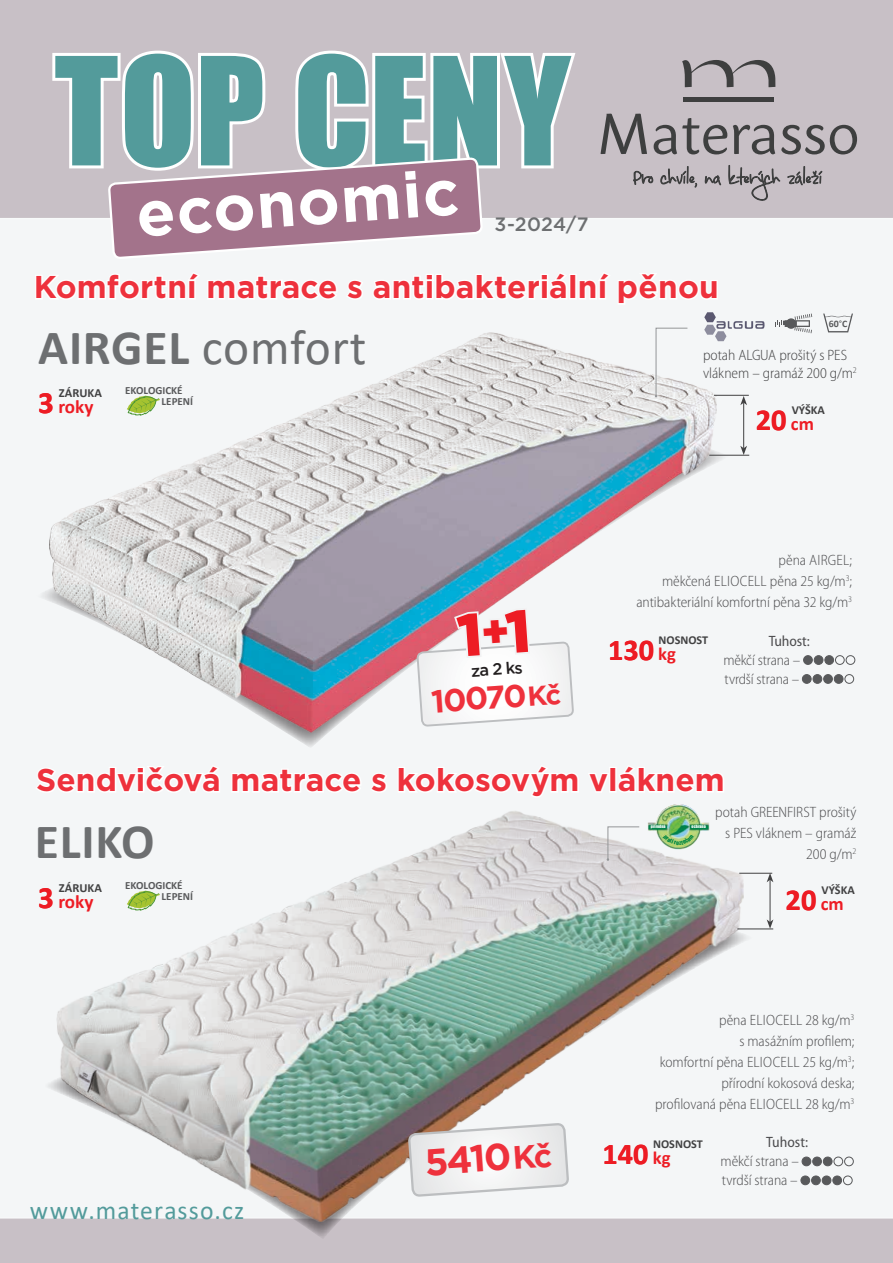
<style>
.page{position:relative;width:893px;height:1263px;background:#f4f6f7}
.page>*{position:absolute;margin:0;border:0;box-sizing:border-box;transform-origin:0 0}
.t1{font:138.45px "Impact";letter-spacing:.005em;color:#539b9b}
.t2{font:700 63.6px "Gotham";color:#fff}
.t3{font:49.5px "Calibri";letter-spacing:.01em;color:#6d6f71}
.t4{font:700 49.5px "Calibri";letter-spacing:.015em;color:#6d6f71}
.t5{font:700 37.65px "Gotham";color:#ee313c}
.t6{font:700 31.95px "Gotham";color:#ee313c}
.t7{font:700 31.5px "Gotham";letter-spacing:.005em;color:#ee313c}
.t8{font:700 30.45px "Calibri";color:#ed1c24}
.t9{font:700 30.3px "Calibri";color:#ed1c24}
.t10{font:25.65px "Calibri";letter-spacing:.05em;color:#539b9b}
.t11{font:500 19.35px "Gotham";color:#6d6f71}
.t12{font:700 19.05px "Calibri";color:#ed1c24}
.t13{font:500 16.5px "Gotham";color:#231f20}
.t14{font:300 semi-condensed 15px/21px "Myriad Pro";letter-spacing:-.005em;color:#4d4d4f;text-align:right}
.t15{font:300 semi-condensed 15px/18px "Myriad Pro";letter-spacing:-.005em;color:#414142}
.t16{font:semi-condensed 15px "Myriad Pro";letter-spacing:-.005em;color:#4d4d4f}
.t17{font:700 12.45px "Calibri";color:#414142}
.t18{font:700 12.15px "Calibri";color:#414142}
.t19{font:700 10.95px/11.6px "Calibri";color:#58595b}
.t20{font:700 9.9px "Calibri";color:#58595b}
.t21{font:4.2px "Impact";color:#fff}
.s1{font-weight:400}
.s2{font-weight:700}
.s3{font-size:31.05px}
.s4{font-size:18.75px}
.s5{font-size:27.45px}
.s6{font-size:18.6px}
.s7{font-size:32.4px}
</style>
<div class="page">
<div style="left:0;top:0;width:893px;height:218px;background:#c8c0c6"></div>
<div style="left:0;top:1218px;width:893px;height:45px;background:#c8c0c6"></div>
<svg style="left:775px;top:314px;width:37px;height:19px"></svg>
<div style="left:786px;top:318px;width:10px;height:11px;background:#58595b;border-radius:50%"></div>
<svg style="left:823px;top:314px;width:30px;height:18px"></svg>
<svg style="left:40px;top:872px;width:716px;height:367px;fill:#c8c0c6"></svg>
<img style="left:53px;top:804px;width:696px;height:422px">
<img style="left:49px;top:333px;width:668px;height:399px">
<svg style="left:37px;top:766px;width:183px;height:27px"></svg>
<svg style="left:232px;top:769px;width:155px;height:24px"></svg>
<svg style="left:589px;top:766px;width:135px;height:26px"></svg>
<svg style="left:36px;top:275px;width:73px;height:24px"></svg>
<svg style="left:482px;top:273px;width:85px;height:26px"></svg>
<div style="left:569px;top:274px;width:8px;height:26px;border:3px solid #fff"></div>
<svg style="left:579px;top:273px;width:139px;height:31px"></svg>
<svg style="left:655px;top:328px;width:33px;height:69px"></svg>
<hr style="left:714px;top:395px;width:35px;height:1px;background:#414142">
<hr style="left:739px;top:873px;width:33px;height:1px;background:#414142">
<hr style="left:709px;top:455px;width:40px;height:1px;background:#414142">
<hr style="left:737px;top:929px;width:36px;height:1px;background:#414142">
<hr style="left:743px;top:403px;width:1px;height:45px;background:#414142">
<svg style="left:740px;top:446px;width:7px;height:9px"></svg>
<svg style="left:740px;top:396px;width:7px;height:9px"></svg>
<hr style="left:770px;top:880px;width:1px;height:42px;background:#414142">
<svg style="left:767px;top:919px;width:6px;height:10px"></svg>
<svg style="left:767px;top:873px;width:6px;height:9px"></svg>
<svg style="left:607px;top:826px;width:33px;height:35px"></svg>
<div style="left:804px;top:656px;width:8px;height:8px;background:#58595b;border-radius:50%"></div>
<div style="left:803px;top:655px;width:10px;height:10px;border:1px solid #58595b;border-radius:50%"></div>
<div style="left:814px;top:656px;width:9px;height:8px;background:#58595b;border-radius:50%"></div>
<div style="left:814px;top:655px;width:9px;height:10px;border:1px solid #58595b;border-radius:50%"></div>
<div style="left:825px;top:656px;width:9px;height:8px;background:#58595b;border-radius:50%"></div>
<div style="left:824px;top:655px;width:10px;height:10px;border:1px solid #58595b;border-radius:50%"></div>
<div style="left:835px;top:655px;width:10px;height:10px;border:1px solid #58595b;border-radius:50%"></div>
<div style="left:846px;top:655px;width:9px;height:10px;border:1px solid #58595b;border-radius:50%"></div>
<div style="left:802px;top:675px;width:9px;height:8px;background:#58595b;border-radius:50%"></div>
<div style="left:802px;top:674px;width:10px;height:10px;border:1px solid #58595b;border-radius:50%"></div>
<div style="left:813px;top:675px;width:9px;height:8px;background:#58595b;border-radius:50%"></div>
<div style="left:812px;top:674px;width:10px;height:10px;border:1px solid #58595b;border-radius:50%"></div>
<div style="left:824px;top:675px;width:8px;height:8px;background:#58595b;border-radius:50%"></div>
<div style="left:823px;top:674px;width:10px;height:10px;border:1px solid #58595b;border-radius:50%"></div>
<div style="left:834px;top:675px;width:9px;height:8px;background:#58595b;border-radius:50%"></div>
<div style="left:834px;top:674px;width:9px;height:10px;border:1px solid #58595b;border-radius:50%"></div>
<div style="left:844px;top:674px;width:10px;height:10px;border:1px solid #58595b;border-radius:50%"></div>
<div style="left:802px;top:1157px;width:9px;height:9px;background:#58595b;border-radius:50%"></div>
<div style="left:802px;top:1156px;width:9px;height:10px;border:1px solid #58595b;border-radius:50%"></div>
<div style="left:813px;top:1157px;width:8px;height:9px;background:#58595b;border-radius:50%"></div>
<div style="left:812px;top:1156px;width:10px;height:10px;border:1px solid #58595b;border-radius:50%"></div>
<div style="left:823px;top:1157px;width:9px;height:9px;background:#58595b;border-radius:50%"></div>
<div style="left:823px;top:1156px;width:9px;height:10px;border:1px solid #58595b;border-radius:50%"></div>
<div style="left:833px;top:1156px;width:10px;height:10px;border:1px solid #58595b;border-radius:50%"></div>
<div style="left:844px;top:1156px;width:10px;height:10px;border:1px solid #58595b;border-radius:50%"></div>
<div style="left:801px;top:1176px;width:9px;height:9px;background:#58595b;border-radius:50%"></div>
<div style="left:800px;top:1175px;width:10px;height:10px;border:1px solid #58595b;border-radius:50%"></div>
<div style="left:811px;top:1176px;width:9px;height:9px;background:#58595b;border-radius:50%"></div>
<div style="left:811px;top:1175px;width:10px;height:10px;border:1px solid #58595b;border-radius:50%"></div>
<div style="left:822px;top:1176px;width:9px;height:9px;background:#58595b;border-radius:50%"></div>
<div style="left:822px;top:1175px;width:9px;height:10px;border:1px solid #58595b;border-radius:50%"></div>
<div style="left:833px;top:1176px;width:9px;height:9px;background:#58595b;border-radius:50%"></div>
<div style="left:832px;top:1175px;width:10px;height:10px;border:1px solid #58595b;border-radius:50%"></div>
<div style="left:843px;top:1175px;width:10px;height:10px;border:1px solid #58595b;border-radius:50%"></div>
<svg style="left:409px;top:1124px;width:159px;height:72px"></svg>
<svg style="left:49px;top:47px;width:530px;height:171px"></svg>
<svg style="left:109px;top:100px;width:373px;height:199px"></svg>
<svg style="left:127px;top:879px;width:33px;height:31px"></svg>
<svg style="left:127px;top:385px;width:33px;height:30px"></svg>
<img style="left:657px;top:804px;width:22px;height:15px">
<svg style="left:704px;top:312px;width:61px;height:29px"></svg>
<svg style="left:682px;top:60px;width:93px;height:27px;background:#9e999d"></svg>
<hr style="left:683px;top:98px;width:91px;height:4px;background:#3e3f3f">
<svg style="left:600px;top:114px;width:47px;height:40px;background:#928d91"></svg>
<svg style="left:654px;top:118px;width:73px;height:36px;background:#9c979b"></svg>
<svg style="left:733px;top:125px;width:42px;height:29px"></svg>
<svg style="left:781px;top:125px;width:76px;height:29px;background:#959094"></svg>
<svg style="left:633px;top:171px;width:20px;height:14px"></svg>
<svg style="left:661px;top:166px;width:36px;height:21px"></svg>
<svg style="left:705px;top:174px;width:16px;height:11px"></svg>
<svg style="left:729px;top:165px;width:51px;height:35px;background:#aca6ab"></svg>
<svg style="left:788px;top:166px;width:34px;height:19px"></svg>
<svg style="left:396px;top:593px;width:184px;height:204px"></svg>
<svg style="left:663px;top:834px;width:31px;height:11px"></svg>
<h1 class="t1" style="left:55px;top:4px;width:518px">TOP CENY</h1>
<h2 class="t2" style="left:133px;top:172px;width:325px;rotate:-4deg">economic</h2>
<p class="t11" style="left:494px;top:212px;width:96px">3-2024/7</p>
<h3 class="t7" style="left:34px;top:266px;width:686px">Komfortní matrace s antibakteriální pěnou</h3>
<p class="t20" style="left:829px;top:317px;width:20px">60<span class="s1">°</span>C</p>
<h3 class="t3" style="left:38px;top:313px;width:330px"><span class="s2">AIRGEL</span> comfort</h3>
<p class="t17" style="left:59px;top:384px;width:44px">ZÁRUKA</p>
<p class="t12" style="left:38px;top:393px;width:57px"><span class="s3">3</span> roky</p>
<p class="t19" style="left:162px;top:384px;width:33px;text-indent:-36px">EKOLOGICKÉ<br>LEPENÍ</p>
<p class="t15" style="left:703px;top:346px;width:155px">potah ALGUA prošitý s PES vláknem – gramáž 200 g/m<sup>2</sup></p>
<p class="t18" style="left:792px;top:402px;width:35px">VÝŠKA</p>
<h3 class="t8" style="left:756px;top:398px;width:60px">20 <span class="s4">cm</span></h3>
<p class="t13" style="left:470px;top:660px;width:53px;rotate:-4deg">za 2 ks</p>
<h3 class="t6" style="left:430px;top:680px;width:131px;rotate:-4deg">10070 <span class="s5">Kč</span></h3>
<p class="t14" style="left:636px;top:549px;width:217px">pěna AIRGEL;<br>měkčená ELIOCELL pěna 25 kg/m<sup>3</sup>; antibakteriální komfortní pěna 32 kg/m<sup>3</sup></p>
<p class="t18" style="left:659px;top:631px;width:51px">NOSNOST</p>
<h3 class="t9" style="left:608px;top:628px;width:69px">130 <span class="s6">kg</span></h3>
<p class="t16" style="left:769px;top:632px;width:43px">Tuhost:</p>
<p class="t14" style="left:723px;top:650px;width:79px;line-height:18.9px;text-align:left">měkčí strana – tvrdší strana –</p>
<h3 class="t7" style="left:36px;top:759px;width:690px">Sendvičová matrace s kokosovým vláknem</h3>
<h3 class="t4" style="left:35px;top:807px;width:121px">ELIKO</h3>
<p class="t21" style="left:651px;top:823px;width:16px">prírodná</p>
<p class="t21" style="left:692px;top:823px;width:16px">ochrana</p>
<p class="t14" style="left:715px;top:801px;width:143px">potah GREENFIRST prošitý s PES vláknem – gramáž<br>200 g/m<sup>2</sup></p>
<p class="t17" style="left:59px;top:878px;width:44px">ZÁRUKA</p>
<p class="t12" style="left:38px;top:888px;width:57px"><span class="s3">3</span> roky</p>
<p class="t19" style="left:162px;top:879px;width:33px;text-indent:-36px">EKOLOGICKÉ<br>LEPENÍ</p>
<p class="t18" style="left:821px;top:881px;width:35px">VÝŠKA</p>
<h3 class="t8" style="left:786px;top:878px;width:60px">20 <span class="s4">cm</span></h3>
<p class="t14" style="left:655px;top:1009px;width:201px">pěna ELIOCELL 28 kg/m<sup>3<br></sup>s masážním profilem;<br>komfortní pěna ELIOCELL 25 kg/m<sup>3</sup>; přírodní kokosová deska;<br>profilovaná pěna ELIOCELL 28 kg/m<sup>3</sup></p>
<h3 class="t5" style="left:423px;top:1137px;width:129px;rotate:-4deg">5410 <span class="s7">Kč</span></h3>
<p class="t18" style="left:653px;top:1135px;width:51px">NOSNOST</p>
<h3 class="t9" style="left:603px;top:1132px;width:69px">140 <span class="s6">kg</span></h3>
<p class="t16" style="left:766px;top:1133px;width:43px">Tuhost:</p>
<p class="t14" style="left:721px;top:1152px;width:80px;line-height:18.9px;text-align:left">měkčí strana – tvrdší strana –</p>
<h3 class="t10" style="left:30px;top:1192px;width:216px">www.materasso.cz</h3>
</div>
